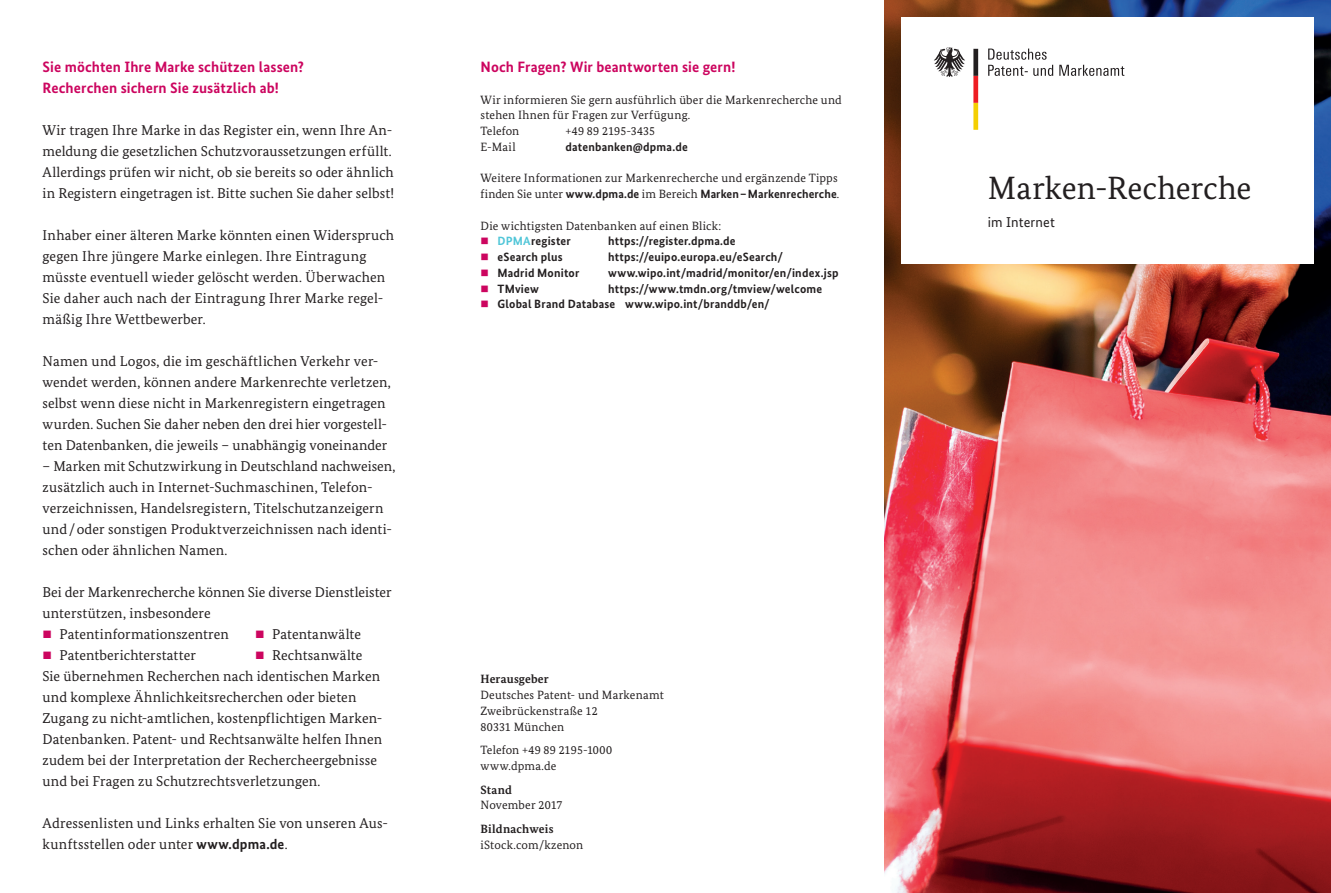
<style>
.page{position:relative;width:1331px;height:893px;background:#fff}
.page>*{position:absolute;margin:0;border:0;box-sizing:border-box;transform-origin:0 0}
.t1{font:32.25px "Bundes Serif";color:#231f20}
.t2{font:700 15px/21px "Bundes Sans";letter-spacing:.005em;color:#cc055f}
.t3{font:14.25px/21px "Bundes Serif";letter-spacing:.005em;color:#231f20}
.t4{font:14.25px "Bundes Sans";letter-spacing:.005em;color:#231f20}
.t5{font:12px/15.8px "Bundes Serif";letter-spacing:.015em;color:#231f20}
.t6{font:700 12px "Bundes Sans";letter-spacing:.015em;color:#231f20}
.t7{font:700 12px "Bundes Serif";letter-spacing:.01em;color:#231f20}
.s1{color:#cc055f}
.s2{font-family:"Bundes Sans";font-weight:700}
.s3{font-family:"Bundes Serif";font-weight:400}
.s4{color:#51c6d8}
</style>
<div class="page">
<img style="left:884px;top:0;width:447px;height:893px">
<div style="left:901px;top:17px;width:413px;height:247px;background:#fff"></div>
<svg style="left:934px;top:48px;width:31px;height:29px"></svg>
<svg style="left:973px;top:49px;width:5px;height:81px"></svg>
<svg style="left:988px;top:49px;width:65px;height:27px"></svg>
<svg style="left:1059px;top:65px;width:65px;height:11px"></svg>
<p class="t2" style="left:43px;top:56px;width:263px">Sie möchten Ihre Marke schützen lassen?<br>Recherchen sichern Sie zusätzlich ab!</p>
<p class="t3" style="left:43px;top:119px;width:353px">Wir tragen Ihre Marke in das Register ein, wenn Ihre An&shy;meldung die gesetzlichen Schutzvoraussetzungen erfüllt.<br>Allerdings prüfen wir nicht, ob sie bereits so oder ähnlich in Registern eingetragen ist. Bitte suchen Sie daher selbst!</p>
<p class="t3" style="left:43px;top:225px;width:353px">Inhaber einer älteren Marke könnten einen Widerspruch gegen Ihre jüngere Marke einlegen. Ihre Eintragung müsste eventuell wieder gelöscht werden. Überwachen Sie daher auch nach der Eintragung Ihrer Marke regel&shy;mäßig Ihre Wettbewerber.</p>
<p class="t3" style="left:43px;top:351px;width:350px">Namen und Logos, die im geschäftlichen Verkehr ver&shy;wendet werden, können andere Markenrechte verletzen, selbst wenn diese nicht in Markenregistern eingetragen wurden. Suchen Sie daher neben den drei hier vorgestell&shy;ten Datenbanken, die jeweils – unabhängig voneinander</p>
<p class="t3" style="left:43px;top:456px;width:354px">– Marken mit Schutzwirkung in Deutschland nachweisen, zusätzlich auch in Internet-Suchmaschinen, Telefon&shy;verzeichnissen, Handelsregistern, Titelschutzanzeigern und/oder sonstigen Produktverzeichnissen nach identi&shy;schen oder ähnlichen Namen.</p>
<p class="t3" style="left:43px;top:582px;width:351px">Bei der Markenrecherche können Sie diverse Dienstleister unterstützen, insbesondere</p>
<p class="t3" style="left:43px;top:623px;width:188px"><span class="s1">■</span> Patentinformationszentren</p>
<p class="t3" style="left:255px;top:623px;width:108px"><span class="s1">■</span> Patentanwälte</p>
<p class="t3" style="left:43px;top:644px;width:155px"><span class="s1">■</span> Patentberichterstatter</p>
<p class="t3" style="left:43px;top:644px;width:341px;text-indent:213px"><span class="s1">■</span> Rechtsanwälte Sie übernehmen Recherchen nach identischen Marken und komplexe Ähnlichkeitsrecherchen oder bieten Zugang zu nicht-amtlichen, kostenpflichtigen Marken-Datenbanken. Patent- und Rechtsanwälte helfen Ihnen zudem bei der Interpretation der Rechercheergebnisse und bei Fragen zu Schutzrechtsverletzungen.</p>
<p class="t3" style="left:43px;top:813px;width:347px">Adressenlisten und Links erhalten Sie von unseren Aus&shy;kunftsstellen oder unter <span class="s2">www.dpma.de</span>.</p>
<p class="t2" style="left:480px;top:56px;width:256px">Noch Fragen? Wir beantworten sie gern!</p>
<p class="t5" style="left:480px;top:91px;width:363px">Wir informieren Sie gern ausführlich über die Markenrecherche und stehen Ihnen für Fragen zur Verfügung.<br>Telefon</p>
<p class="t5" style="left:566px;top:123px;width:91px">+49 89 2195-3435</p>
<p class="t5" style="left:480px;top:139px;width:37px">E-Mail</p>
<p class="t6" style="left:566px;top:139px;width:124px">datenbanken@dpma.de</p>
<p class="t5" style="left:480px;top:170px;width:359px">Weitere Informationen zur Markenrecherche und ergänzende Tipps</p>
<p class="t6" style="left:480px;top:187px;width:360px"><span class="s3">finden Sie unter</span> www.dpma.de <span class="s3">im Bereich</span> Marken–Markenrecherche<span class="s3">.</span></p>
<p class="t5" style="left:480px;top:217px;width:242px">Die wichtigsten Datenbanken auf einen Blick:</p>
<p class="t6" style="left:480px;top:234px;width:92px"><span class="s1">■</span> <span class="s4">DPMA</span>register</p>
<p class="t6" style="left:608px;top:234px;width:129px">https://register.dpma.de</p>
<p class="t6" style="left:480px;top:250px;width:84px"><span class="s1">■</span> eSearch plus</p>
<p class="t6" style="left:608px;top:250px;width:176px">https://euipo.europa.eu/eSearch/</p>
<p class="t6" style="left:480px;top:265px;width:100px"><span class="s1">■</span> Madrid Monitor</p>
<p class="t6" style="left:608px;top:265px;width:232px">www.wipo.int/madrid/monitor/en/index.jsp</p>
<p class="t6" style="left:480px;top:281px;width:60px"><span class="s1">■</span> TMview</p>
<p class="t6" style="left:608px;top:281px;width:216px">https://www.tmdn.org/tmview/welcome</p>
<p class="t6" style="left:480px;top:297px;width:291px"><span class="s1">■</span> Global Brand Database www.wipo.int/branddb/en/</p>
<p class="t7" style="left:480px;top:672px;width:70px">Herausgeber</p>
<p class="t5" style="left:480px;top:687px;width:185px">Deutsches Patent- und Markenamt<br>Zweibrückenstraße 12<br>80331 München</p>
<p class="t5" style="left:480px;top:742px;width:133px">Telefon +49 89 2195-1000 www.dpma.de</p>
<p class="t7" style="left:480px;top:782px;width:33px">Stand</p>
<p class="t5" style="left:480px;top:797px;width:84px">November 2017</p>
<p class="t7" style="left:480px;top:821px;width:74px">Bildnachweis</p>
<p class="t5" style="left:480px;top:836px;width:104px">iStock.com/kzenon</p>
<h1 class="t1" style="left:988px;top:169px;width:265px">Marken-Recherche</h1>
<p class="t4" style="left:988px;top:214px;width:69px">im Internet</p>
</div>
